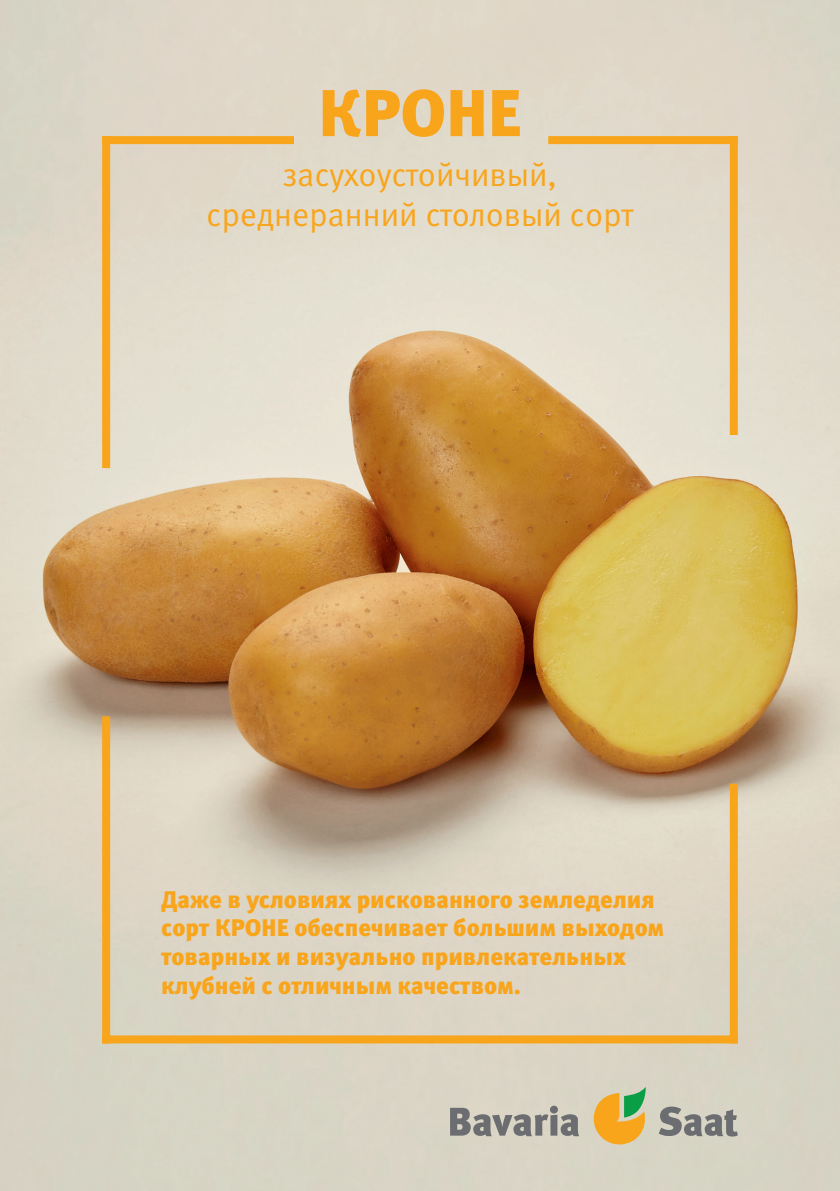
<style>
.page{position:relative;width:840px;height:1191px;background:#fff}
.page>*{position:absolute;margin:0;border:0;box-sizing:border-box;transform-origin:0 0}
.t1{font:900 66px "Meta Pro";color:#f9a51b}
.t2{font:33px/39.6px "Meta Pro";color:#f9a51b;text-align:center}
.t3{font:900 24px/28.8px "Meta Pro";color:#f9a51b}
</style>
<div class="page">
<img style="left:0;top:0;width:839px;height:1191px">
<div style="left:102px;top:1035px;width:635px;height:8px;background:#f9a51b"></div>
<div style="left:102px;top:136px;width:192px;height:8px;background:#f9a51b"></div>
<div style="left:548px;top:136px;width:189px;height:8px;background:#f9a51b"></div>
<div style="left:102px;top:716px;width:8px;height:327px;background:#f9a51b"></div>
<div style="left:102px;top:136px;width:8px;height:332px;background:#f9a51b"></div>
<div style="left:729px;top:783px;width:8px;height:260px;background:#f9a51b"></div>
<div style="left:729px;top:136px;width:8px;height:299px;background:#f9a51b"></div>
<svg style="left:450px;top:1105px;width:129px;height:31px;background:#a4a29b"></svg>
<svg style="left:658px;top:1104px;width:79px;height:32px;background:#a2a19b"></svg>
<svg style="left:592px;top:1086px;width:55px;height:59px;background:#cfb763"></svg>
<h1 class="t1" style="left:318px;top:71px;width:204px">КРОНЕ</h1>
<h2 class="t2" style="left:206px;top:156px;width:429px">засухоустойчивый, среднеранний столовый сорт</h2>
<p class="t3" style="left:161px;top:885px;width:504px">Даже в условиях рискованного земледелия сорт КРОНЕ обеспечивает большим выходом товарных и визуально привлекательных клубней с отличным качеством.</p>
</div>
